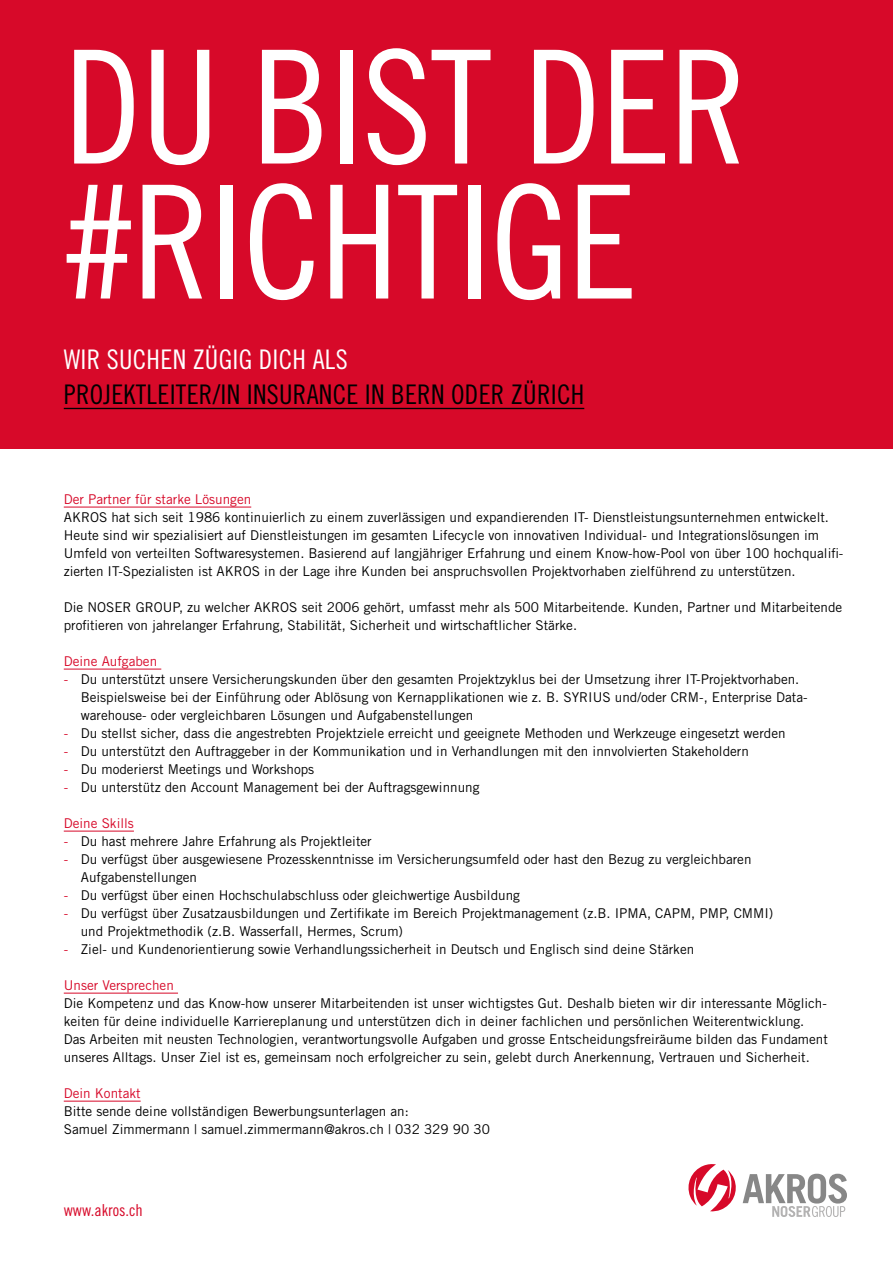
<style>
.page{position:relative;width:893px;height:1263px;background:#fff}
.page>*{position:absolute;margin:0;border:0;box-sizing:border-box;transform-origin:0 0}
.t1{font:157.5px/135px "Trade Gothic LT Std Cn 18";letter-spacing:-.01em;color:#fff}
.t2{font:27px "Trade Gothic LT Std Cn 18";letter-spacing:.01em;color:#000}
.t3{font:27px "Trade Gothic LT Std Cn 18";letter-spacing:.01em;color:#fff}
.t4{font:16.5px "Trade Gothic LT Std Cn 18";color:#d70929}
.t5{font:13.5px/18px "Trade Gothic LT Std";color:#000}
.t6{font:13.5px "Trade Gothic LT Std";color:#d70929}
.s1{color:#d70929}
</style>
<div class="page">
<svg style="left:688px;top:1164px;width:159px;height:53px"></svg>
<hr style="left:64px;top:507px;width:187px;height:1px;background:#d70929">
<hr style="left:64px;top:669px;width:97px;height:1px;background:#d70929">
<hr style="left:64px;top:831px;width:70px;height:1px;background:#d70929">
<hr style="left:64px;top:993px;width:114px;height:1px;background:#d70929">
<hr style="left:64px;top:1101px;width:77px;height:1px;background:#d70929">
<div style="left:0;top:0;width:893px;height:449px;background:#d70929"></div>
<hr style="left:64px;top:408px;width:520px;height:1px;background:#000">
<h1 class="t1" style="left:64px;top:38px;width:686px">DU BIST DER #RICHTIGE</h1>
<h2 class="t3" style="left:64px;top:344px;width:285px">WIR SUCHEN ZÜGIG DICH ALS</h2>
<h2 class="t2" style="left:64px;top:378px;width:522px">PROJEKTLEITER/IN INSURANCE IN BERN ODER ZÜRICH</h2>
<p class="t6" style="left:64px;top:491px;width:189px">Der Partner für starke Lösungen</p>
<p class="t5" style="left:64px;top:508px;width:781px">AKROS hat sich seit 1986 kontinuierlich zu einem zuverlässigen und expandierenden IT- Dienstleistungsunternehmen entwickelt.<br>Heute sind wir spezialisiert auf Dienstleistungen im gesamten Lifecycle von innovativen Individual- und Integrationslösungen im Umfeld von verteilten Softwaresystemen. Basierend auf langjähriger Erfahrung und einem Know-how-Pool von über 100 hochqualifi&shy;zierten IT-Spezialisten ist AKROS in der Lage ihre Kunden bei anspruchsvollen Projektvorhaben zielführend zu unterstützen.</p>
<p class="t5" style="left:64px;top:598px;width:780px">Die NOSER GROUP, zu welcher AKROS seit 2006 gehört, umfasst mehr als 500 Mitarbeitende. Kunden, Partner und Mitarbeitende profitieren von jahrelanger Erfahrung, Stabilität, Sicherheit und wirtschaftlicher Stärke.</p>
<p class="t6" style="left:64px;top:653px;width:95px">Deine Aufgaben</p>
<p class="t5" style="left:81px;top:670px;width:728px;text-indent:-17px"><span class="s1">-</span> Du unterstützt unsere Versicherungskunden über den gesamten Projektzyklus bei der Umsetzung ihrer IT-Projektvorhaben.<br>Beispielsweise bei der Einführung oder Ablösung von Kernapplikationen wie z. B. SYRIUS und/oder CRM-, Enterprise Data&shy;warehouse- oder vergleichbaren Lösungen und Aufgabenstellungen</p>
<p class="t5" style="left:64px;top:724px;width:723px"><span class="s1">-</span> Du stellst sicher, dass die angestrebten Projektziele erreicht und geeignete Methoden und Werkzeuge eingesetzt werden</p>
<p class="t5" style="left:64px;top:742px;width:687px"><span class="s1">-</span> Du unterstützt den Auftraggeber in der Kommunikation und in Verhandlungen mit den innvolvierten Stakeholdern</p>
<p class="t5" style="left:64px;top:760px;width:252px"><span class="s1">-</span> Du moderierst Meetings und Workshops</p>
<p class="t5" style="left:64px;top:778px;width:417px"><span class="s1">-</span> Du unterstütz den Account Management bei der Auftragsgewinnung</p>
<p class="t6" style="left:64px;top:815px;width:72px">Deine Skills</p>
<p class="t5" style="left:64px;top:832px;width:309px"><span class="s1">-</span> Du hast mehrere Jahre Erfahrung als Projektleiter</p>
<p class="t5" style="left:81px;top:850px;width:672px;text-indent:-17px"><span class="s1">-</span> Du verfügst über ausgewiesene Prozesskenntnisse im Versicherungsumfeld oder hast den Bezug zu vergleichbaren<br>Aufgabenstellungen</p>
<p class="t5" style="left:64px;top:886px;width:458px"><span class="s1">-</span> Du verfügst über einen Hochschulabschluss oder gleichwertige Ausbildung</p>
<p class="t5" style="left:81px;top:904px;width:694px;text-indent:-17px"><span class="s1">-</span> Du verfügst über Zusatzausbildungen und Zertifikate im Bereich Projektmanagement (z.B. IPMA, CAPM, PMP, CMMI) und Projektmethodik (z.B. Wasserfall, Hermes, Scrum)</p>
<p class="t5" style="left:64px;top:940px;width:632px"><span class="s1">-</span> Ziel- und Kundenorientierung sowie Verhandlungssicherheit in Deutsch und Englisch sind deine Stärken</p>
<p class="t6" style="left:64px;top:977px;width:112px">Unser Versprechen</p>
<p class="t5" style="left:64px;top:994px;width:766px">Die Kompetenz und das Know-how unserer Mitarbeitenden ist unser wichtigstes Gut. Deshalb bieten wir dir interessante Möglich&shy;keiten für deine individuelle Karriereplanung und unterstützen dich in deiner fachlichen und persönlichen Weiterentwicklung.<br>Das Arbeiten mit neusten Technologien, verantwortungsvolle Aufgaben und grosse Entscheidungsfreiräume bilden das Fundament unseres Alltags. Unser Ziel ist es, gemeinsam noch erfolgreicher zu sein, gelebt durch Anerkennung, Vertrauen und Sicherheit.</p>
<p class="t6" style="left:64px;top:1085px;width:78px">Dein Kontakt</p>
<p class="t5" style="left:64px;top:1102px;width:428px">Bitte sende deine vollständigen Bewerbungsunterlagen an:<br>Samuel Zimmermann | samuel.zimmermann@akros.ch | 032 329 90 30</p>
<p class="t4" style="left:64px;top:1200px;width:81px">www.akros.ch</p>
</div>
